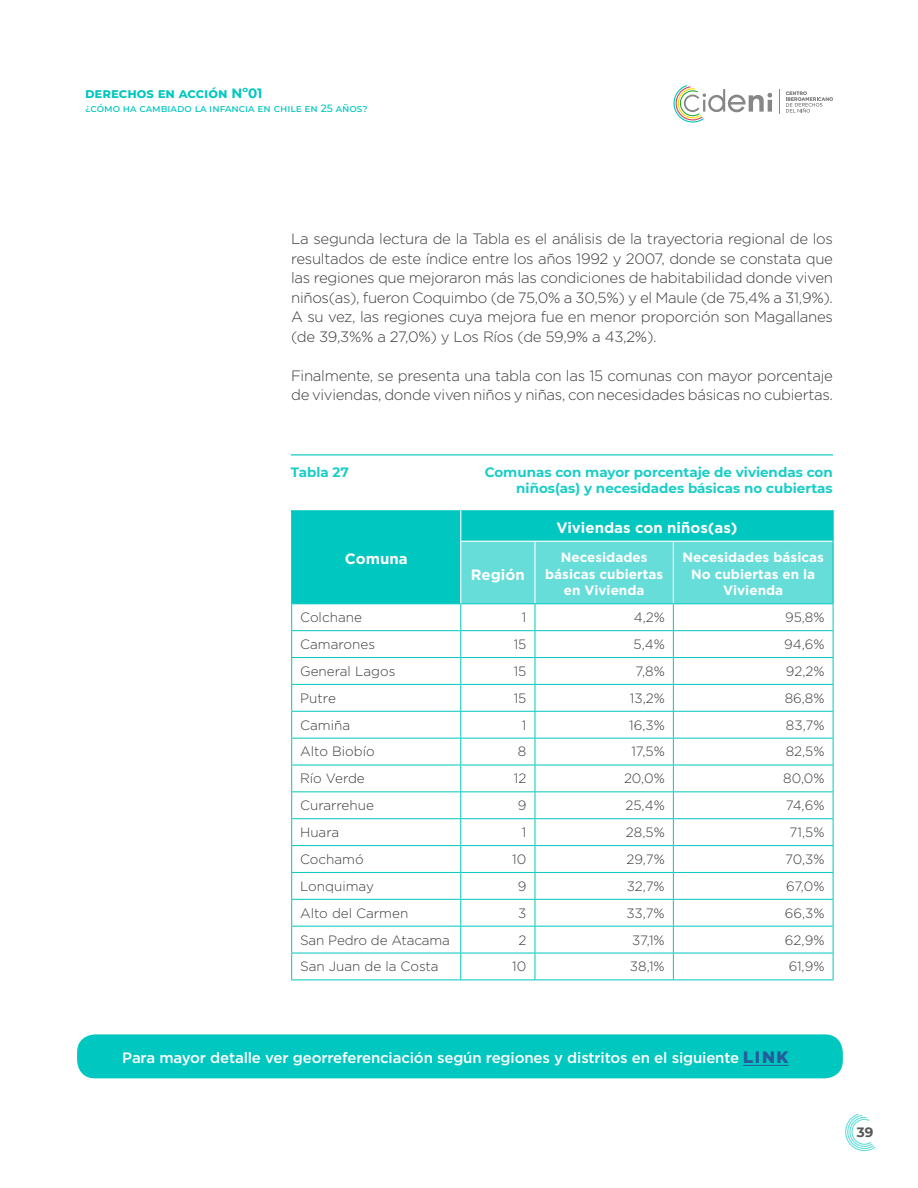
<style>
.page{position:relative;width:918px;height:1188px;background:#fff}
.page>*{position:absolute;margin:0;border:0;box-sizing:border-box;transform-origin:0 0}
.t1{font:300 15px/19.5px "Gotham";letter-spacing:-.02em;color:#3c3c3b;text-align:justify}
.t2{font:500 15px "Gotham";letter-spacing:-.01em;color:#fff}
.t3{font:700 15px "Gotham";color:#fff}
.t4{font:300 13.5px "Gotham";color:#3c3c3b}
.t5{font:700 13.5px/16.5px "Montserrat";color:#1acdc6;text-align:right}
.t6{font:700 13.5px/16.5px "Gotham";color:#fff;text-align:center}
.t7{font:700 13.5px "Montserrat";color:#00c7bf}
.t8{font:700 13.5px "Montserrat";color:#575756}
.t9{font:500 10.5px "Montserrat";color:#00c7bf}
.s1{font-weight:900;font-size:16.5px;color:#265b9b}
</style>
<div class="page">
<svg style="left:779px;top:89px;width:1px;height:25px"></svg>
<svg style="left:786px;top:92px;width:47px;height:21px"></svg>
<svg style="left:673px;top:85px;width:99px;height:38px"></svg>
<svg style="left:845px;top:1114px;width:30px;height:37px"></svg>
<div style="left:292px;top:510px;width:541px;height:93px;background:#00c7bf"></div>
<hr style="left:291px;top:510px;width:1px;height:31px;background:#00c7bf">
<hr style="left:833px;top:510px;width:1px;height:31px;background:#00c7bf">
<hr style="left:291px;top:541px;width:1px;height:62px;background:#00c7bf">
<hr style="left:460px;top:510px;width:1px;height:31px;background:#fff">
<hr style="left:291px;top:603px;width:170px;height:1px;background:#00c7bf">
<svg style="left:291px;top:604px;width:1px;height:376px"></svg>
<hr style="left:291px;top:980px;width:170px;height:1px;background:#00c7bf">
<hr style="left:461px;top:980px;width:74px;height:1px;background:#00c7bf">
<hr style="left:535px;top:980px;width:138px;height:1px;background:#00c7bf">
<hr style="left:673px;top:980px;width:160px;height:1px;background:#00c7bf">
<hr style="left:291px;top:630px;width:170px;height:1px;background:#00c7bf">
<hr style="left:291px;top:657px;width:170px;height:1px;background:#00c7bf">
<hr style="left:291px;top:684px;width:170px;height:1px;background:#00c7bf">
<hr style="left:291px;top:711px;width:170px;height:1px;background:#00c7bf">
<hr style="left:291px;top:738px;width:170px;height:1px;background:#00c7bf">
<hr style="left:291px;top:765px;width:170px;height:1px;background:#00c7bf">
<hr style="left:291px;top:791px;width:170px;height:1px;background:#00c7bf">
<hr style="left:291px;top:818px;width:170px;height:1px;background:#00c7bf">
<hr style="left:291px;top:845px;width:170px;height:1px;background:#00c7bf">
<hr style="left:291px;top:872px;width:170px;height:1px;background:#00c7bf">
<hr style="left:291px;top:899px;width:170px;height:1px;background:#00c7bf">
<hr style="left:291px;top:926px;width:170px;height:1px;background:#00c7bf">
<hr style="left:291px;top:953px;width:170px;height:1px;background:#00c7bf">
<svg style="left:460px;top:541px;width:374px;height:439px"></svg>
<hr style="left:535px;top:953px;width:138px;height:1px;background:#00c7bf">
<hr style="left:673px;top:953px;width:160px;height:1px;background:#00c7bf">
<hr style="left:291px;top:454px;width:542px;height:1px;background:#00c7bf">
<div style="left:77px;top:1034px;width:766px;height:44px;background:#00c7bf;border-radius:18px"></div>
<hr style="left:743px;top:1065px;width:46px;height:1px;background:#265b9b">
<p class="t7" style="left:85px;top:84px;width:179px">derechos en acción Nº01</p>
<p class="t9" style="left:85px;top:101px;width:284px">¿cómo ha cambiado la infancia en chile en 25 años?</p>
<p class="t1" style="left:291px;top:229px;width:543px">La segunda lectura de la Tabla es el análisis de la trayectoria regional de los resultados de este índice entre los años 1992 y 2007, donde se constata que las regiones que mejoraron más las condiciones de habitabilidad donde viven niños(as), fueron Coquimbo (de 75,0% a 30,5%) y el Maule (de 75,4% a 31,9%).<br>A su vez, las regiones cuya mejora fue en menor proporción son Magallanes (de 39,3%% a 27,0%) y Los Ríos (de 59,9% a 43,2%).</p>
<p class="t1" style="left:291px;top:366px;width:543px">Finalmente, se presenta una tabla con las 15 comunas con mayor porcentaje de viviendas, donde viven niños y niñas, con necesidades básicas no cubiertas.</p>
<p class="t5" style="left:291px;top:463px;width:60px">Tabla 27</p>
<p class="t5" style="left:485px;top:463px;width:350px">Comunas con mayor porcentaje de viviendas con niños(as) y necesidades básicas no cubiertas</p>
<p class="t3" style="left:345px;top:550px;width:64px">Comuna</p>
<p class="t3" style="left:471px;top:566px;width:55px">Región</p>
<p class="t3" style="left:557px;top:519px;width:182px">Viviendas con niños(as)</p>
<p class="t6" style="left:545px;top:549px;width:120px">Necesidades básicas cubiertas en Vivienda</p>
<p class="t6" style="left:683px;top:549px;width:143px">Necesidades básicas<br>No cubiertas en la<br>Vivienda</p>
<p class="t4" style="left:300px;top:610px;width:63px">Colchane</p>
<p class="t4" style="left:522px;top:610px;width:6px">1</p>
<p class="t4" style="left:634px;top:610px;width:33px">4,2%</p>
<p class="t4" style="left:785px;top:610px;width:41px">95,8%</p>
<p class="t4" style="left:300px;top:637px;width:76px">Camarones</p>
<p class="t4" style="left:514px;top:637px;width:14px">15</p>
<p class="t4" style="left:634px;top:637px;width:33px">5,4%</p>
<p class="t4" style="left:784px;top:637px;width:42px">94,6%</p>
<p class="t4" style="left:300px;top:664px;width:97px">General Lagos</p>
<p class="t4" style="left:514px;top:664px;width:14px">15</p>
<p class="t4" style="left:636px;top:664px;width:31px">7,8%</p>
<p class="t4" style="left:786px;top:664px;width:40px">92,2%</p>
<p class="t4" style="left:300px;top:691px;width:37px">Putre</p>
<p class="t4" style="left:514px;top:691px;width:14px">15</p>
<p class="t4" style="left:630px;top:691px;width:36px">13,2%</p>
<p class="t4" style="left:785px;top:691px;width:41px">86,8%</p>
<p class="t4" style="left:300px;top:718px;width:51px">Camiña</p>
<p class="t4" style="left:522px;top:718px;width:6px">1</p>
<p class="t4" style="left:629px;top:718px;width:37px">16,3%</p>
<p class="t4" style="left:786px;top:718px;width:40px">83,7%</p>
<p class="t4" style="left:300px;top:744px;width:76px">Alto Biobío</p>
<p class="t4" style="left:518px;top:744px;width:10px">8</p>
<p class="t4" style="left:631px;top:744px;width:35px">17,5%</p>
<p class="t4" style="left:786px;top:744px;width:40px">82,5%</p>
<p class="t4" style="left:300px;top:771px;width:66px">Río Verde</p>
<p class="t4" style="left:514px;top:771px;width:14px">12</p>
<p class="t4" style="left:624px;top:771px;width:42px">20,0%</p>
<p class="t4" style="left:783px;top:771px;width:43px">80,0%</p>
<p class="t4" style="left:300px;top:798px;width:75px">Curarrehue</p>
<p class="t4" style="left:518px;top:798px;width:10px">9</p>
<p class="t4" style="left:625px;top:798px;width:41px">25,4%</p>
<p class="t4" style="left:786px;top:798px;width:40px">74,6%</p>
<p class="t4" style="left:300px;top:825px;width:41px">Huara</p>
<p class="t4" style="left:522px;top:825px;width:6px">1</p>
<p class="t4" style="left:626px;top:825px;width:40px">28,5%</p>
<p class="t4" style="left:790px;top:825px;width:36px">71,5%</p>
<p class="t4" style="left:300px;top:852px;width:65px">Cochamó</p>
<p class="t4" style="left:512px;top:852px;width:16px">10</p>
<p class="t4" style="left:626px;top:852px;width:40px">29,7%</p>
<p class="t4" style="left:785px;top:852px;width:41px">70,3%</p>
<p class="t4" style="left:300px;top:879px;width:75px">Lonquimay</p>
<p class="t4" style="left:518px;top:879px;width:10px">9</p>
<p class="t4" style="left:627px;top:879px;width:40px">32,7%</p>
<p class="t4" style="left:786px;top:879px;width:40px">67,0%</p>
<p class="t4" style="left:300px;top:906px;width:110px">Alto del Carmen</p>
<p class="t4" style="left:518px;top:906px;width:10px">3</p>
<p class="t4" style="left:626px;top:906px;width:40px">33,7%</p>
<p class="t4" style="left:785px;top:906px;width:41px">66,3%</p>
<p class="t4" style="left:300px;top:932px;width:151px">San Pedro de Atacama</p>
<p class="t4" style="left:518px;top:932px;width:9px">2</p>
<p class="t4" style="left:632px;top:932px;width:34px">37,1%</p>
<p class="t4" style="left:785px;top:932px;width:41px">62,9%</p>
<p class="t4" style="left:300px;top:959px;width:140px">San Juan de la Costa</p>
<p class="t4" style="left:512px;top:959px;width:16px">10</p>
<p class="t4" style="left:630px;top:959px;width:36px">38,1%</p>
<p class="t4" style="left:789px;top:959px;width:37px">61,9%</p>
<p class="t2" style="left:122px;top:1048px;width:668px">Para mayor detalle ver georreferenciación según regiones y distritos en el siguiente <span class="s1">LINK</span></p>
<p class="t8" style="left:857px;top:1123px;width:18px">39</p>
</div>
